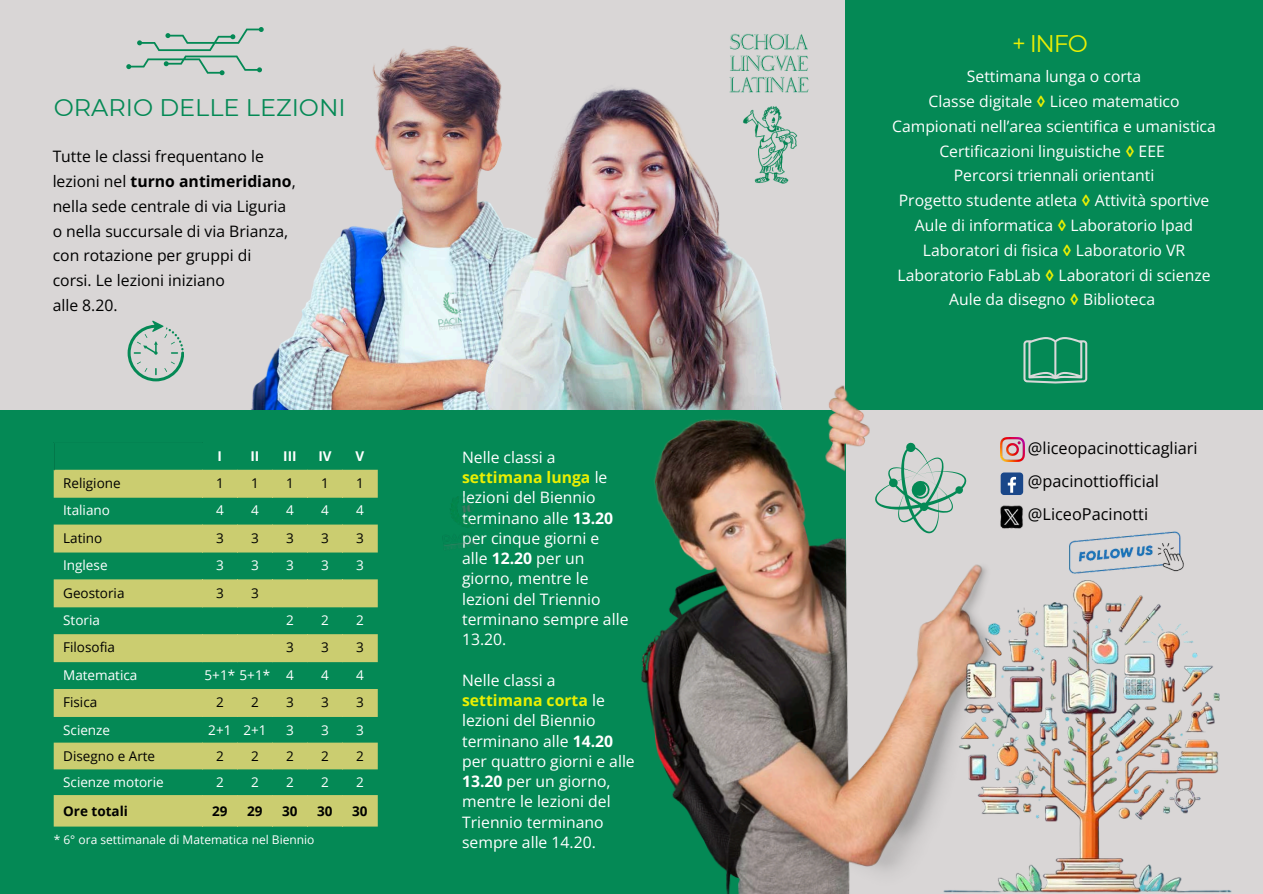
<style>
.page{position:relative;width:1263px;height:894px;background:#fff}
.page>*{position:absolute;margin:0;border:0;box-sizing:border-box;transform-origin:0 0}
.t1{font:24px "Montserrat";color:#048955}
.t2{font:24px "Montserrat";color:#eaef03}
.t3{font:16.35px "Open Sans";color:#000}
.t4{font:15.75px/24.8px "Open Sans";color:#fefefe;text-align:center}
.t5{font:15.75px/20.2px "Open Sans";color:#fff}
.t6{font:15.75px/24.8px "Open Sans";color:#000}
.t7{font:13.5px "Open Sans";color:#fff}
.t8{font:13.5px "Open Sans";color:#000}
.t9{font:700 13.5px "Open Sans";color:#000}
.t10{font:13.5px "Open Sans";color:#000001}
.t11{font:700 13.5px "Open Sans";color:#fff}
.t12{font:12px "Open Sans";color:#fefefe}
.s1{font-weight:700}
.s2{font-weight:700;color:#eaef03}
</style>
<div class="page">
<div style="left:0;top:0;width:1263px;height:893px;background:#d9d6d6"></div>
<img style="left:127px;top:46px;width:365px;height:336px">
<img style="left:198px;top:70px;width:600px;height:340px">
<div style="left:0;top:410px;width:846px;height:483px;background:#048955"></div>
<div style="left:845px;top:0;width:418px;height:410px;background:#048955"></div>
<img style="left:628px;top:375px;width:384px;height:518px">
<svg style="left:1023px;top:337px;width:64px;height:46px"></svg>
<img style="left:900px;top:549px;width:332px;height:344px">
<svg style="left:875px;top:442px;width:91px;height:91px"></svg>
<svg style="left:54px;top:469px;width:324px;height:357px;fill:#cbcd70"></svg>
<svg style="left:54px;top:443px;width:1px;height:27px"></svg>
<svg style="left:128px;top:320px;width:56px;height:61px"></svg>
<svg style="left:126px;top:27px;width:138px;height:48px"></svg>
<img style="left:729px;top:33px;width:80px;height:61px">
<img style="left:742px;top:107px;width:55px;height:76px">
<img style="left:1000px;top:437px;width:24px;height:24px">
<div style="left:1001px;top:472px;width:22px;height:23px;background:#1a4789;border-radius:3px"></div>
<svg style="left:1008px;top:476px;width:8px;height:16px"></svg>
<img style="left:999px;top:505px;width:24px;height:24px">
<img style="left:1053px;top:531px;width:146px;height:51px">
<img style="left:444px;top:497px;width:33px;height:53px">
<img style="left:432px;top:284px;width:31px;height:52px">
<p class="t1" style="left:54px;top:93px;width:294px">ORARIO DELLE LEZIONI</p>
<p class="t6" style="left:53px;top:144px;width:245px">Tutte le classi frequentano le lezioni nel <span class="s1">turno antimeridiano</span>, nella sede centrale di via Liguria o nella succursale di via Brianza, con rotazione per gruppi di<br>corsi. Le lezioni iniziano<br>alle 8.20.</p>
<p class="t11" style="left:218px;top:446px;width:6px">I</p>
<h1 class="t11" style="left:250px;top:446px;width:10px">II</h1>
<p class="t11" style="left:283px;top:446px;width:15px">III</p>
<p class="t11" style="left:318px;top:446px;width:15px">IV</p>
<p class="t11" style="left:356px;top:446px;width:10px">V</p>
<p class="t10" style="left:63px;top:473px;width:59px">Religione</p>
<h1 class="t10" style="left:216px;top:473px;width:9px">1</h1>
<h2 class="t10" style="left:251px;top:473px;width:9px">1</h2>
<p class="t10" style="left:286px;top:473px;width:9px">1</p>
<p class="t10" style="left:321px;top:473px;width:9px">1</p>
<p class="t10" style="left:356px;top:473px;width:9px">1</p>
<p class="t7" style="left:63px;top:501px;width:48px">Italiano</p>
<p class="t7" style="left:216px;top:501px;width:9px">4</p>
<p class="t7" style="left:251px;top:501px;width:9px">4</p>
<p class="t7" style="left:286px;top:501px;width:9px">4</p>
<p class="t7" style="left:321px;top:501px;width:9px">4</p>
<p class="t7" style="left:356px;top:501px;width:9px">4</p>
<p class="t8" style="left:63px;top:528px;width:41px">Latino</p>
<p class="t8" style="left:216px;top:528px;width:9px">3</p>
<p class="t8" style="left:251px;top:528px;width:9px">3</p>
<p class="t8" style="left:286px;top:528px;width:9px">3</p>
<p class="t8" style="left:321px;top:528px;width:9px">3</p>
<p class="t8" style="left:356px;top:528px;width:9px">3</p>
<p class="t7" style="left:63px;top:555px;width:46px">Inglese</p>
<p class="t7" style="left:216px;top:555px;width:9px">3</p>
<p class="t7" style="left:251px;top:555px;width:9px">3</p>
<p class="t7" style="left:286px;top:555px;width:9px">3</p>
<p class="t7" style="left:321px;top:555px;width:9px">3</p>
<p class="t7" style="left:356px;top:555px;width:9px">3</p>
<p class="t8" style="left:63px;top:583px;width:63px">Geostoria</p>
<p class="t8" style="left:216px;top:583px;width:9px">3</p>
<p class="t8" style="left:251px;top:583px;width:9px">3</p>
<p class="t7" style="left:63px;top:610px;width:38px">Storia</p>
<p class="t7" style="left:286px;top:610px;width:9px">2</p>
<p class="t7" style="left:321px;top:610px;width:9px">2</p>
<p class="t7" style="left:356px;top:610px;width:9px">2</p>
<p class="t8" style="left:63px;top:638px;width:53px">Filosofia</p>
<p class="t8" style="left:286px;top:638px;width:9px">3</p>
<p class="t8" style="left:321px;top:638px;width:9px">3</p>
<p class="t8" style="left:356px;top:638px;width:9px">3</p>
<p class="t7" style="left:63px;top:665px;width:76px">Matematica</p>
<p class="t7" style="left:205px;top:665px;width:67px">5+1* 5+1*</p>
<p class="t7" style="left:286px;top:665px;width:9px">4</p>
<p class="t7" style="left:321px;top:665px;width:9px">4</p>
<p class="t7" style="left:356px;top:665px;width:9px">4</p>
<p class="t8" style="left:63px;top:692px;width:36px">Fisica</p>
<p class="t8" style="left:216px;top:692px;width:9px">2</p>
<p class="t8" style="left:251px;top:692px;width:9px">2</p>
<p class="t8" style="left:286px;top:692px;width:9px">3</p>
<p class="t8" style="left:321px;top:692px;width:9px">3</p>
<p class="t8" style="left:356px;top:692px;width:9px">3</p>
<p class="t7" style="left:63px;top:720px;width:48px">Scienze</p>
<p class="t7" style="left:208px;top:720px;width:25px">2+1</p>
<p class="t7" style="left:243px;top:720px;width:25px">2+1</p>
<p class="t7" style="left:286px;top:720px;width:9px">3</p>
<p class="t7" style="left:321px;top:720px;width:9px">3</p>
<p class="t7" style="left:356px;top:720px;width:9px">3</p>
<p class="t8" style="left:63px;top:746px;width:94px">Disegno e Arte</p>
<p class="t8" style="left:216px;top:746px;width:9px">2</p>
<p class="t8" style="left:251px;top:746px;width:9px">2</p>
<p class="t8" style="left:286px;top:746px;width:9px">2</p>
<p class="t8" style="left:321px;top:746px;width:9px">2</p>
<p class="t8" style="left:356px;top:746px;width:9px">2</p>
<p class="t7" style="left:63px;top:772px;width:102px">Scienze motorie</p>
<p class="t7" style="left:216px;top:772px;width:9px">2</p>
<p class="t7" style="left:251px;top:772px;width:9px">2</p>
<p class="t7" style="left:286px;top:772px;width:9px">2</p>
<p class="t7" style="left:321px;top:772px;width:9px">2</p>
<p class="t7" style="left:356px;top:772px;width:9px">2</p>
<p class="t9" style="left:63px;top:801px;width:66px">Ore totali</p>
<p class="t9" style="left:212px;top:801px;width:17px">29</p>
<p class="t9" style="left:247px;top:801px;width:17px">29</p>
<p class="t9" style="left:282px;top:801px;width:17px">30</p>
<p class="t9" style="left:317px;top:801px;width:17px">30</p>
<p class="t9" style="left:352px;top:801px;width:17px">30</p>
<p class="t12" style="left:54px;top:831px;width:262px">* 6° ora settimanale di Matematica nel Biennio</p>
<p class="t5" style="left:462px;top:446px;width:168px">Nelle classi a <span class="s2">settimana lunga</span> le lezioni del Biennio terminano alle <span class="s1">13.20 </span>per cinque giorni e alle <span class="s1">12.20</span> per un giorno, mentre le lezioni del Triennio terminano sempre alle<br>13.20.</p>
<p class="t5" style="left:462px;top:669px;width:174px">Nelle classi a <span class="s2">settimana corta</span> le lezioni del Biennio terminano alle <span class="s1">14.20 </span>per quattro giorni e alle<br><span class="s1">13.20</span> per un giorno, mentre le lezioni del<br>Triennio terminano sempre alle 14.20.</p>
<p class="t2" style="left:1012px;top:29px;width:77px">+ INFO</p>
<p class="t4" style="left:892px;top:64px;width:325px">Settimana lunga o corta<br>Classe digitale <span class="s2">◊</span> Liceo matematico Campionati nell’area scientifica e umanistica Certificazioni linguistiche <span class="s2">◊</span> EEE<br>Percorsi triennali orientanti<br>Progetto studente atleta <span class="s2">◊</span> Attività sportive Aule di informatica <span class="s2">◊</span> Laboratorio Ipad Laboratori di fisica <span class="s2">◊</span> Laboratorio VR Laboratorio FabLab <span class="s2">◊</span> Laboratori di scienze Aule da disegno <span class="s2">◊</span> Biblioteca</p>
<p class="t3" style="left:1028px;top:436px;width:171px">@liceopacinotticagliari</p>
<h2 class="t3" style="left:1028px;top:469px;width:132px">@pacinottiofficial</h2>
<h2 class="t3" style="left:1028px;top:502px;width:122px">@LiceoPacinotti</h2>
</div>
